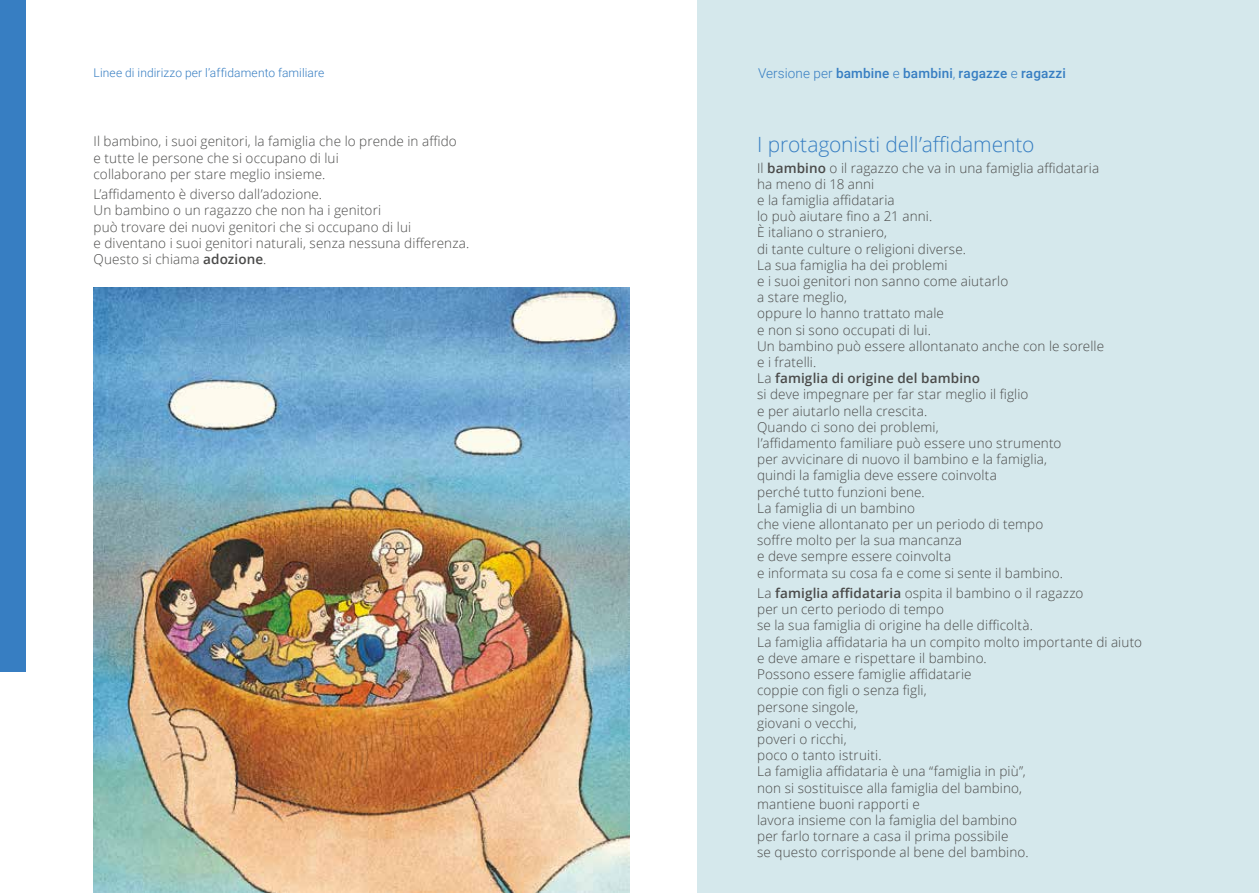
<style>
.page{position:relative;width:1259px;height:893px;background:#fff}
.page>*{position:absolute;margin:0;border:0;box-sizing:border-box;transform-origin:0 0}
.t1{font:300 21px "Open Sans";letter-spacing:-.005em;color:#377ec2}
.t2{font:300 13.5px/16.2px "Open Sans";letter-spacing:.01em;color:#4a4a49}
.t3{font:500 13.5px "Roboto";letter-spacing:.01em;color:#377ec2}
.t4{font:300 12px "Roboto";letter-spacing:.01em;color:#377ec2}
.s1{font-weight:300}
.s2{font-weight:600}
</style>
<div class="page">
<div style="left:697px;top:0;width:562px;height:893px;background:#d5e8ec"></div>
<div style="left:0;top:0;width:26px;height:672px;background:#377ec2"></div>
<img style="left:94px;top:287px;width:535px;height:606px">
<p class="t4" style="left:94px;top:64px;width:232px">Linee di indirizzo per l’affidamento familiare</p>
<p class="t3" style="left:758px;top:64px;width:309px"><span class="s1">Versione per</span> bambine <span class="s1">e</span> bambini<span class="s1">,</span> ragazze <span class="s1">e</span> ragazzi</p>
<p class="t2" style="left:94px;top:133px;width:365px">Il bambino, i suoi genitori, la famiglia che lo prende in affido e tutte le persone che si occupano di lui<br>collaborano per stare meglio insieme.</p>
<p class="t2" style="left:94px;top:186px;width:377px">L’affidamento è diverso dall’adozione.<br>Un bambino o un ragazzo che non ha i genitori<br>può trovare dei nuovi genitori che si occupano di lui<br>e diventano i suoi genitori naturali, senza nessuna differenza.<br>Questo si chiama <span class="s2">adozione</span>.</p>
<h1 class="t1" style="left:757px;top:130px;width:279px">I protagonisti dell’affidamento</h1>
<p class="t2" style="left:757px;top:159px;width:349px">Il <span class="s2">bambino</span> o il ragazzo che va in una famiglia affidataria ha meno di 18 anni<br>e la famiglia affidataria<br>lo può aiutare fino a 21 anni.<br>È italiano o straniero,<br>di tante culture o religioni diverse.<br>La sua famiglia ha dei problemi<br>e i suoi genitori non sanno come aiutarlo<br>a stare meglio,<br>oppure lo hanno trattato male<br>e non si sono occupati di lui.<br>Un bambino può essere allontanato anche con le sorelle e i fratelli.<br>La <span class="s2">famiglia di origine del bambino<br></span>si deve impegnare per far star meglio il figlio<br>e per aiutarlo nella crescita.<br>Quando ci sono dei problemi,<br>l’affidamento familiare può essere uno strumento<br>per avvicinare di nuovo il bambino e la famiglia,<br>quindi la famiglia deve essere coinvolta<br>perché tutto funzioni bene.<br>La famiglia di un bambino<br>che viene allontanato per un periodo di tempo<br>soffre molto per la sua mancanza<br>e deve sempre essere coinvolta<br>e informata su cosa fa e come si sente il bambino.</p>
<p class="t2" style="left:757px;top:585px;width:386px">La <span class="s2">famiglia affidataria</span> ospita il bambino o il ragazzo<br>per un certo periodo di tempo<br>se la sua famiglia di origine ha delle difficoltà.<br>La famiglia affidataria ha un compito molto importante di aiuto e deve amare e rispettare il bambino.<br>Possono essere famiglie affidatarie<br>coppie con figli o senza figli,<br>persone singole,<br>giovani o vecchi,<br>poveri o ricchi,<br>poco o tanto istruiti.<br>La famiglia affidataria è una “famiglia in più”,<br>non si sostituisce alla famiglia del bambino,<br>mantiene buoni rapporti e<br>lavora insieme con la famiglia del bambino<br>per farlo tornare a casa il prima possibile<br>se questo corrisponde al bene del bambino.</p>
</div>
